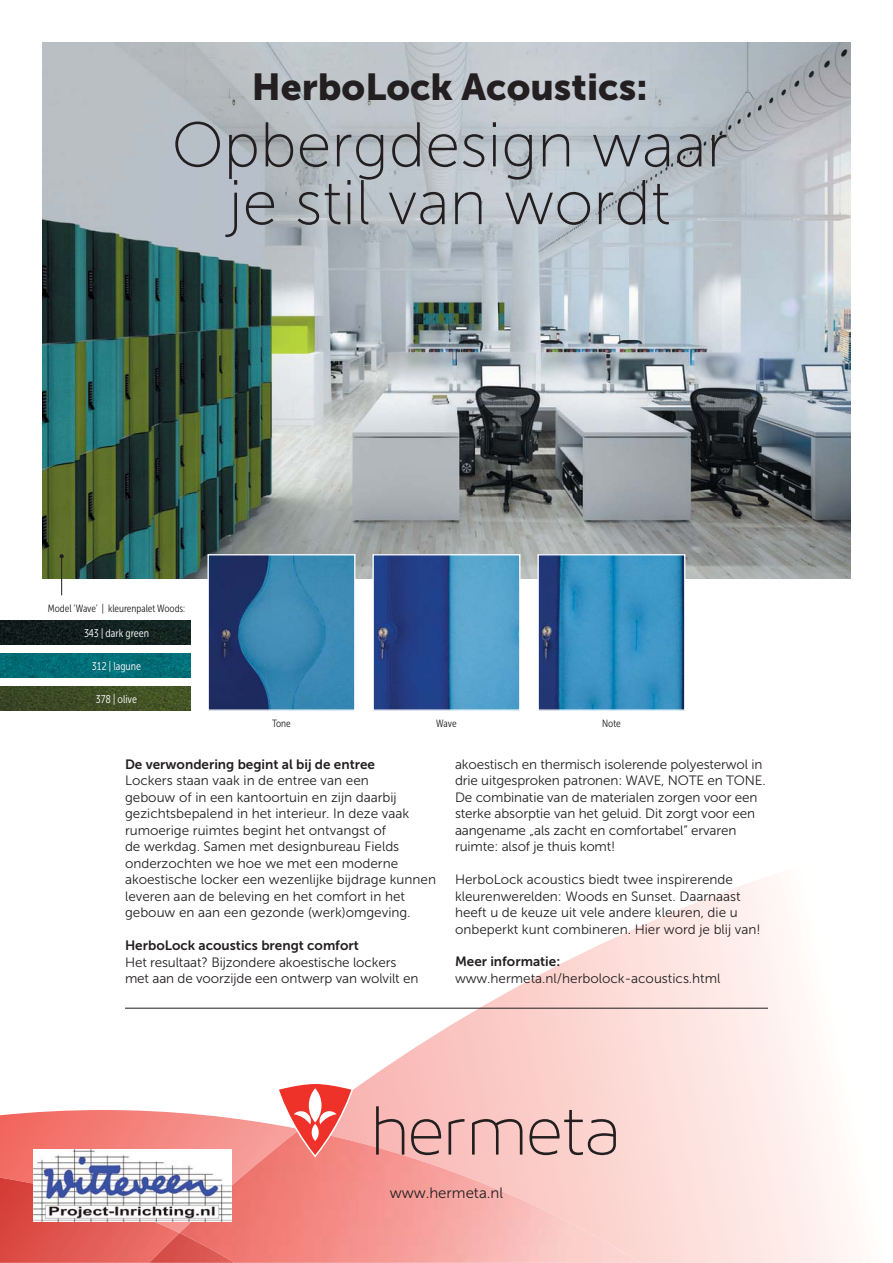
<style>
.page{position:relative;width:893px;height:1263px;background:#fff}
.page>*{position:absolute;margin:0;border:0;box-sizing:border-box;transform-origin:0 0}
.t1{font:63px/57.8px "Museo Sans 100";color:#231f20;text-align:center}
.t2{font:37.35px "Museo Sans 900";color:#231f20}
.t3{font:15px "Museo Sans 300";color:#231f20}
.t4{font:13.5px/16.5px "Museo Sans 300";color:#231f20}
.t5{font:13.5px "Museo Sans 700";color:#231f20}
.t6{font:11.25px "Museo Sans Cond 300";color:#fff}
.t7{font:10.5px "Museo Sans Cond 300";color:#231f20}
</style>
<div class="page">
<img style="left:0;top:1233px;width:149px;height:30px">
<svg style="left:300px;top:877px;width:549px;height:386px"></svg>
<img style="left:235px;top:1129px;width:406px;height:134px">
<img style="left:149px;top:1233px;width:86px;height:30px">
<img style="left:43px;top:43px;width:807px;height:536px">
<svg style="left:376px;top:1106px;width:28px;height:49px"></svg>
<svg style="left:448px;top:1119px;width:16px;height:36px"></svg>
<svg style="left:472px;top:1119px;width:50px;height:36px;background:#cfa5a2"></svg>
<svg style="left:411px;top:1119px;width:30px;height:36px"></svg>
<svg style="left:529px;top:1110px;width:87px;height:45px;background:#d1aeab"></svg>
<svg style="left:0;top:1083px;width:354px;height:150px"></svg>
<hr style="left:61px;top:556px;width:1px;height:39px;background:#231f20">
<img style="left:374px;top:556px;width:144px;height:153px">
<div style="left:372px;top:554px;width:148px;height:157px;border:1px solid #fff"></div>
<img style="left:539px;top:556px;width:144px;height:153px">
<div style="left:537px;top:554px;width:148px;height:157px;border:1px solid #fff"></div>
<img style="left:209px;top:556px;width:144px;height:153px">
<div style="left:207px;top:554px;width:148px;height:157px;border:1px solid #fff"></div>
<hr style="left:125px;top:1008px;width:643px;height:1px;background:#231f20">
<svg style="left:60px;top:554px;width:4px;height:4px"></svg>
<img style="left:0;top:620px;width:190px;height:25px">
<img style="left:0;top:686px;width:190px;height:25px">
<img style="left:0;top:653px;width:190px;height:25px">
<img style="left:33px;top:1149px;width:198px;height:72px">
<h2 class="t2" style="left:252px;top:74px;width:397px">HerboLock Acoustics:</h2>
<h1 class="t1" style="left:172px;top:122px;width:558px">Opbergdesign waar je stil van wordt</h1>
<p class="t7" style="left:48px;top:604px;width:139px">Model ‘Wave’ | kleurenpalet Woods:</p>
<p class="t6" style="left:84px;top:629px;width:66px">343 | dark green</p>
<p class="t6" style="left:92px;top:662px;width:51px">312 | lagune</p>
<p class="t6" style="left:96px;top:695px;width:43px">378 | olive</p>
<p class="t7" style="left:272px;top:720px;width:20px">Tone</p>
<p class="t7" style="left:436px;top:720px;width:22px">Wave</p>
<p class="t7" style="left:602px;top:720px;width:20px">Note</p>
<p class="t5" style="left:125px;top:759px;width:251px">De verwondering begint al bij de entree</p>
<p class="t4" style="left:125px;top:773px;width:312px">Lockers staan vaak in de entree van een<br>gebouw of in een kantoortuin en zijn daarbij gezichtsbepalend in het interieur. In deze vaak rumoerige ruimtes begint het ontvangst of<br>de werkdag. Samen met designbureau Fields onderzochten we hoe we met een moderne akoestische locker een wezenlijke bijdrage kunnen leveren aan de beleving en het comfort in het gebouw en aan een gezonde (werk)omgeving.</p>
<p class="t5" style="left:125px;top:940px;width:235px">HerboLock acoustics brengt comfort</p>
<p class="t4" style="left:125px;top:955px;width:295px">Het resultaat? Bijzondere akoestische lockers met aan de voorzijde een ontwerp van wolvilt en</p>
<p class="t4" style="left:455px;top:757px;width:312px">akoestisch en thermisch isolerende polyesterwol in drie uitgesproken patronen: WAVE, NOTE en TONE.<br>De combinatie van de materialen zorgen voor een sterke absorptie van het geluid. Dit zorgt voor een aangename „als zacht en comfortabel” ervaren ruimte: alsof je thuis komt!</p>
<p class="t4" style="left:455px;top:872px;width:307px">HerboLock acoustics biedt twee inspirerende kleurenwerelden: Woods en Sunset. Daarnaast heeft u de keuze uit vele andere kleuren, die u onbeperkt kunt combineren. Hier word je blij van!</p>
<p class="t5" style="left:455px;top:957px;width:107px">Meer informatie:</p>
<p class="t4" style="left:455px;top:971px;width:267px">www.hermeta.nl/herbolock-acoustics.html</p>
<p class="t3" style="left:390px;top:1187px;width:115px">www.hermeta.nl</p>
</div>
